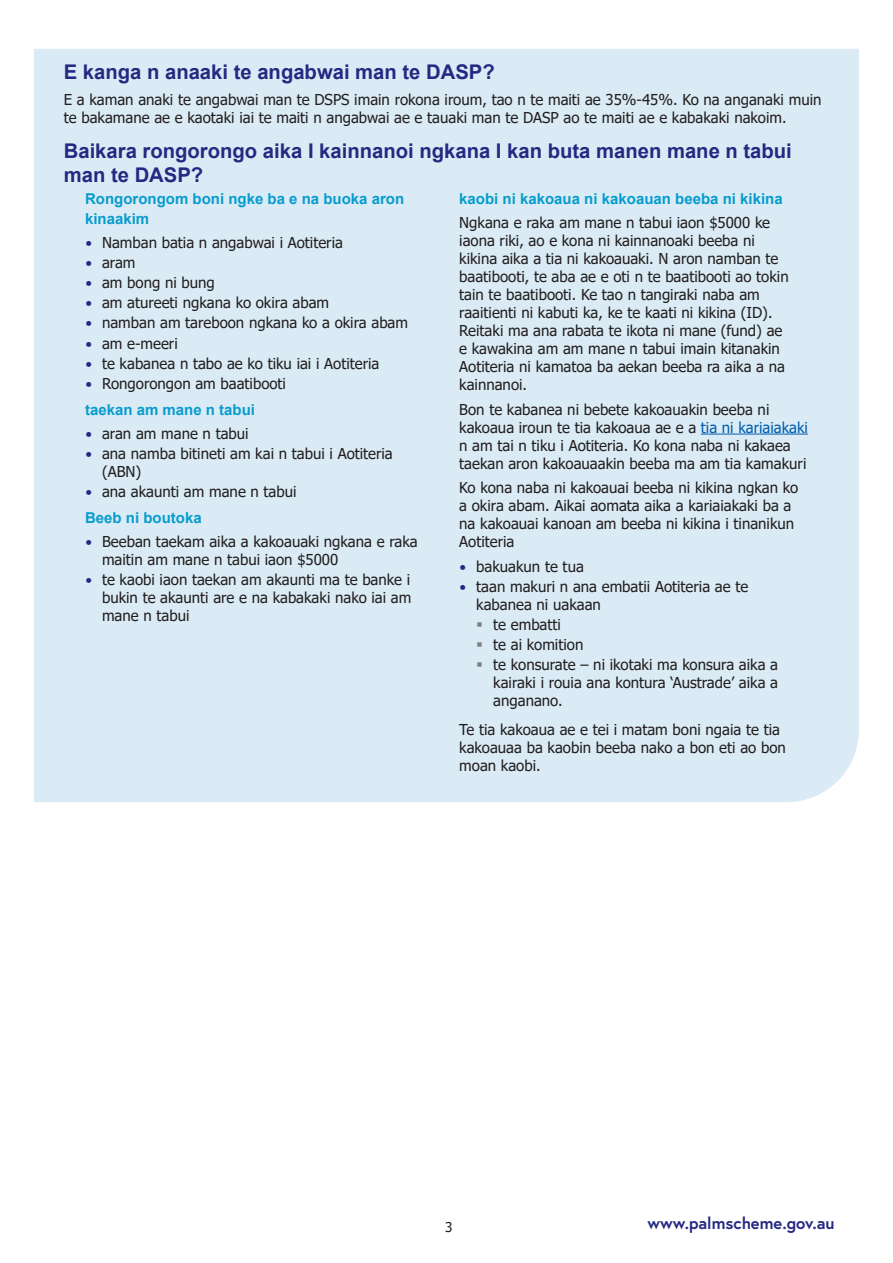
<style>
.page{position:relative;width:893px;height:1263px;background:#fff}
.page>*{position:absolute;margin:0;border:0;box-sizing:border-box;transform-origin:0 0}
.B2_head{font:700 20.25px/24.3px "Arial";color:#252982}
.Eurpopa_body{font:700 16.5px "Europa";color:#252982}
.body{font:15px/18px "Tahoma";color:#231f20}
.C_head_blue{font:700 15px/19.5px "Arial";color:#089cce}
.t1{font:13.5px "Tahoma";color:#231f20}
.s1{color:#015fae}
.s2{font-family:"Josefin Sans";font-weight:700;color:#252982}
</style>
<div class="page">
<div style="left:34px;top:49px;width:825px;height:753px;background:#daebf5"></div>
<hr style="left:701px;top:434px;width:107px;height:1px;background:#015fae">
<svg style="left:477px;top:622px;width:5px;height:5px"></svg>
<svg style="left:477px;top:642px;width:5px;height:5px"></svg>
<svg style="left:477px;top:662px;width:5px;height:5px"></svg>
<p class="B2_head" style="left:64px;top:59px;width:433px">E kanga n anaaki te angabwai man te DASP?</p>
<p class="body" style="left:64px;top:91px;width:759px">E a kaman anaki te angabwai man te DSPS imain rokona iroum, tao n te maiti ae 35%-45%. Ko na anganaki muin te bakamane ae e kaotaki iai te maiti n angabwai ae e tauaki man te DASP ao te maiti ae e kabakaki nakoim.</p>
<p class="B2_head" style="left:64px;top:139px;width:730px">Baikara rongorongo aika I kainnanoi ngkana I kan buta manen mane n tabui man te DASP?</p>
<p class="C_head_blue" style="left:459px;top:190px;width:325px">kaobi ni kakoaua ni kakoauan beeba ni kikina</p>
<p class="body" style="left:459px;top:215px;width:331px">Ngkana e raka am mane n tabui iaon $5000 ke iaona riki, ao e kona ni kainnanoaki beeba ni kikina aika a tia ni kakoauaki. N aron namban te baatibooti, te aba ae e oti n te baatibooti ao tokin tain te baatibooti. Ke tao n tangiraki naba am raaitienti ni kabuti ka, ke te kaati ni kikina (ID).<br>Reitaki ma ana rabata te ikota ni mane (fund) ae e kawakina am am mane n tabui imain kitanakin Aotiteria ni kamatoa ba aekan beeba ra aika a na kainnanoi.</p>
<p class="body" style="left:459px;top:401px;width:350px">Bon te kabanea ni bebete kakoauakin beeba ni kakoaua iroun te tia kakoaua ae e a <span class="s1">tia ni kariaiakaki </span>n am tai n tiku i Aotiteria. Ko kona naba ni kakaea taekan aron kakoauaakin beeba ma am tia kamakuri</p>
<p class="body" style="left:459px;top:480px;width:340px">Ko kona naba ni kakoauai beeba ni kikina ngkan ko a okira abam. Aikai aomata aika a kariaiakaki ba a na kakoauai kanoan am beeba ni kikina i tinanikun Aotiteria</p>
<p class="body" style="left:459px;top:558px;width:126px"><span class="s2">•</span> bakuakun te tua</p>
<p class="body" style="left:476px;top:578px;width:274px;text-indent:-17px"><span class="s2">•</span> taan makuri n ana embatii Aotiteria ae te kabanea ni uakaan</p>
<p class="body" style="left:493px;top:616px;width:69px">te embatti</p>
<p class="body" style="left:493px;top:636px;width:92px">te ai komition</p>
<p class="body" style="left:493px;top:656px;width:286px;text-align:justify">te konsurate – ni ikotaki ma konsura aika a kairaki i rouia ana kontura ‘Austrade’ aika a anganano.</p>
<p class="body" style="left:459px;top:721px;width:328px">Te tia kakoaua ae e tei i matam boni ngaia te tia kakoauaa ba kaobin beeba nako a bon eti ao bon moan kaobi.</p>
<p class="C_head_blue" style="left:85px;top:190px;width:321px">Rongorongom boni ngke ba e na buoka aron kinaakim</p>
<p class="body" style="left:85px;top:234px;width:259px"><span class="s2">•</span> Namban batia n angabwai i Aotiteria</p>
<p class="body" style="left:85px;top:254px;width:52px"><span class="s2">•</span> aram</p>
<p class="body" style="left:85px;top:275px;width:131px"><span class="s2">•</span> am bong ni bung</p>
<p class="body" style="left:85px;top:295px;width:246px"><span class="s2">•</span> am atureeti ngkana ko okira abam</p>
<p class="body" style="left:85px;top:315px;width:325px"><span class="s2">•</span> namban am tareboon ngkana ko a okira abam</p>
<p class="body" style="left:85px;top:335px;width:94px"><span class="s2">•</span> am e-meeri</p>
<p class="body" style="left:85px;top:355px;width:296px"><span class="s2">•</span> te kabanea n tabo ae ko tiku iai i Aotiteria</p>
<p class="body" style="left:85px;top:375px;width:203px"><span class="s2">•</span> Rongorongon am baatibooti</p>
<p class="C_head_blue" style="left:85px;top:400px;width:172px">taekan am mane n tabui</p>
<p class="body" style="left:85px;top:425px;width:165px"><span class="s2">•</span> aran am mane n tabui</p>
<p class="body" style="left:102px;top:445px;width:292px;text-indent:-17px"><span class="s2">•</span> ana namba bitineti am kai n tabui i Aotiteria (ABN)</p>
<p class="body" style="left:85px;top:483px;width:213px"><span class="s2">•</span> ana akaunti am mane n tabui</p>
<p class="C_head_blue" style="left:85px;top:508px;width:118px">Beeb ni boutoka</p>
<p class="body" style="left:102px;top:533px;width:317px;text-indent:-17px"><span class="s2">•</span> Beeban taekam aika a kakoauaki ngkana e raka maitin am mane n tabui iaon $5000</p>
<p class="body" style="left:102px;top:571px;width:311px;text-align:justify;text-indent:-17px"><span class="s2">•</span> te kaobi iaon taekan am akaunti ma te banke i bukin te akaunti are e na kabakaki nako iai am mane n tabui</p>
<p class="t1" style="left:445px;top:1218px;width:9px">3</p>
<p class="Eurpopa_body" style="left:647px;top:1211px;width:189px">www.palmscheme.gov.au</p>
</div>
